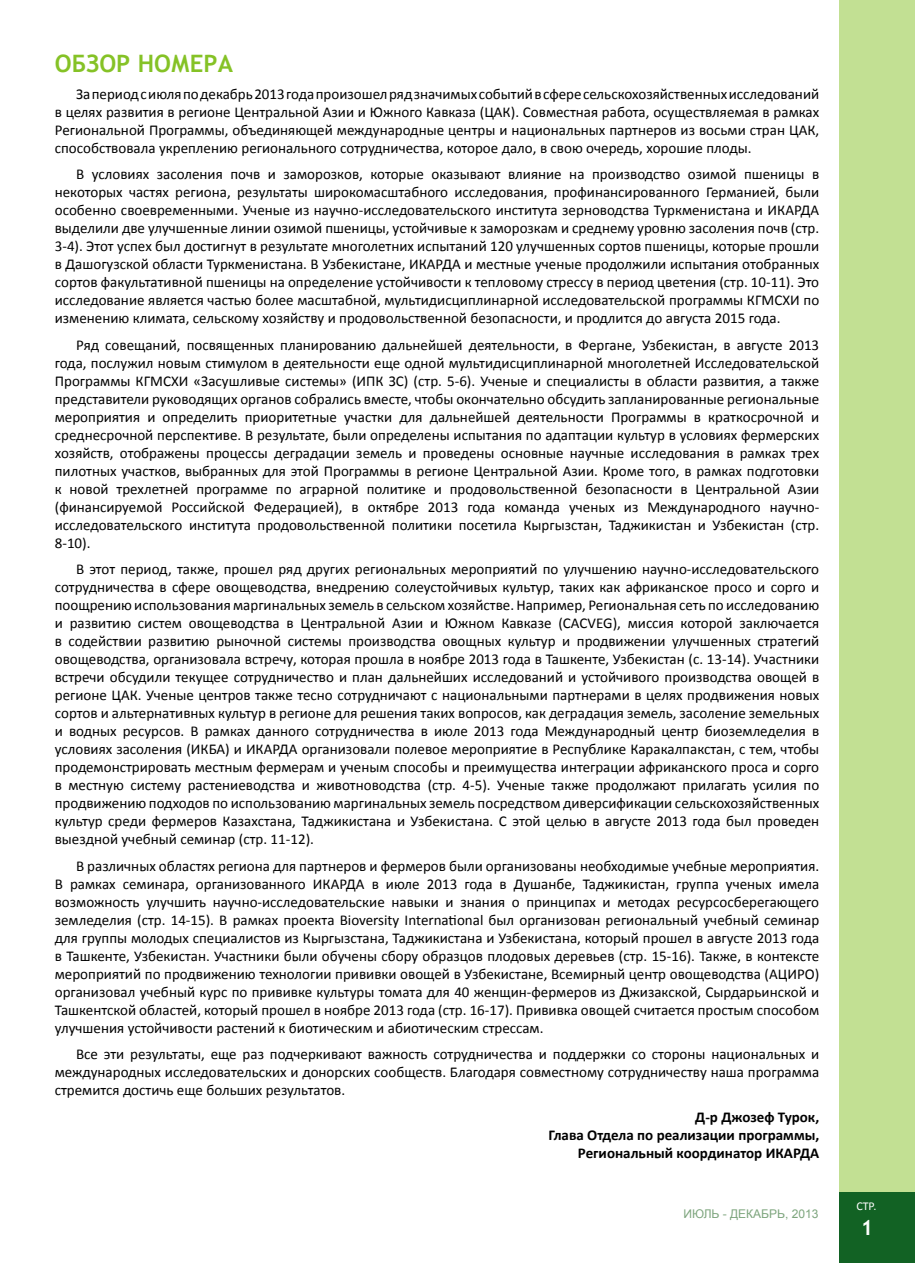
<style>
.page{position:relative;width:915px;height:1263px;background:#fff}
.page>*{position:absolute;margin:0;border:0;box-sizing:border-box;transform-origin:0 0}
.t1{font:700 24px "Trebuchet MS";color:#85c226}
.t2{font:700 21px "Trebuchet MS";color:#fff}
.t3{font:15px/18px "Calibri";color:#000;text-align:justify}
.t4{font:700 15px/18px "Calibri";color:#000;text-align:right}
.t5{font:12px "Arial";color:#7da57d}
.t6{font:12px "Calibri";color:#fff}
</style>
<div class="page">
<div style="left:839px;top:0;width:75px;height:1263px;background:#c2e093"></div>
<div style="left:839px;top:1193px;width:75px;height:70px;background:#126224"></div>
<h1 class="t1" style="left:55px;top:48px;width:180px">ОБЗОР НОМЕРА</h1>
<p class="t3" style="left:55px;top:85px;width:765px;text-indent:21px">За период с июля по декабрь 2013 года произошел ряд значимых событий в сфере сельскохозяйственных исследований в целях развития в регионе Центральной Азии и Южного Кавказа (ЦАК). Совместная работа, осуществляемая в рамках Региональной Программы, объединяющей международные центры и национальных партнеров из восьми стран ЦАК, способствовала укреплению регионального сотрудничества, которое дало, в свою очередь, хорошие плоды.</p>
<p class="t3" style="left:55px;top:165px;width:765px;text-indent:21px">В условиях засоления почв и заморозков, которые оказывают влияние на производство озимой пшеницы в некоторых частях региона, результаты широкомасштабного исследования, профинансированного Германией, были особенно своевременными. Ученые из научно-исследовательского института зерноводства Туркменистана и ИКАРДА выделили две улучшенные линии озимой пшеницы, устойчивые к заморозкам и среднему уровню засоления почв (стр.<br>3-4). Этот успех был достигнут в результате многолетних испытаний 120 улучшенных сортов пшеницы, которые прошли в Дашогузской области Туркменистана. В Узбекистане, ИКАРДА и местные ученые продолжили испытания отобранных сортов факультативной пшеницы на определение устойчивости к тепловому стрессу в период цветения (стр. 10-11). Это исследование является частью более масштабной, мультидисциплинарной исследовательской программы КГМСХИ по изменению климата, сельскому хозяйству и продовольственной безопасности, и продлится до августа 2015 года.</p>
<p class="t3" style="left:55px;top:336px;width:765px;text-indent:21px">Ряд совещаний, посвященных планированию дальнейшей деятельности, в Фергане, Узбекистан, в августе 2013 года, послужил новым стимулом в деятельности еще одной мультидисциплинарной многолетней Исследовательской Программы КГМСХИ «Засушливые системы» (ИПК ЗС) (стр. 5-6). Ученые и специалисты в области развития, а также представители руководящих органов собрались вместе, чтобы окончательно обсудить запланированные региональные мероприятия и определить приоритетные участки для дальнейшей деятельности Программы в краткосрочной и среднесрочной перспективе. В результате, были определены испытания по адаптации культур в условиях фермерских хозяйств, отображены процессы деградации земель и проведены основные научные исследования в рамках трех пилотных участков, выбранных для этой Программы в регионе Центральной Азии. Кроме того, в рамках подготовки к новой трехлетней программе по аграрной политике и продовольственной безопасности в Центральной Азии (финансируемой Российской Федерацией), в октябре 2013 года команда ученых из Международного научно&shy;исследовательского института продовольственной политики посетила Кыргызстан, Таджикистан и Узбекистан (стр.<br>8-10).</p>
<p class="t3" style="left:55px;top:560px;width:765px;text-indent:21px">В этот период, также, прошел ряд других региональных мероприятий по улучшению научно-исследовательского сотрудничества в сфере овощеводства, внедрению солеустойчивых культур, таких как африканское просо и сорго и поощрению использования маргинальных земель в сельском хозяйстве. Например, Региональная сеть по исследованию и развитию систем овощеводства в Центральной Азии и Южном Кавказе (CACVEG), миссия которой заключается в содействии развитию рыночной системы производства овощных культур и продвижении улучшенных стратегий овощеводства, организовала встречу, которая прошла в ноябре 2013 года в Ташкенте, Узбекистан (с. 13-14). Участники встречи обсудили текущее сотрудничество и план дальнейших исследований и устойчивого производства овощей в регионе ЦАК. Ученые центров также тесно сотрудничают с национальными партнерами в целях продвижения новых сортов и альтернативных культур в регионе для решения таких вопросов, как деградация земель, засоление земельных и водных ресурсов. В рамках данного сотрудничества в июле 2013 года Международный центр биоземледелия в условиях засоления (ИКБА) и ИКАРДА организовали полевое мероприятие в Республике Каракалпакстан, с тем, чтобы продемонстрировать местным фермерам и ученым способы и преимущества интеграции африканского проса и сорго в местную систему растениеводства и животноводства (стр. 4-5). Ученые также продолжают прилагать усилия по продвижению подходов по использованию маргинальных земель посредством диверсификации сельскохозяйственных культур среди фермеров Казахстана, Таджикистана и Узбекистана. С этой целью в августе 2013 года был проведен выездной учебный семинар (стр. 11-12).</p>
<p class="t3" style="left:55px;top:857px;width:765px;text-indent:21px">В различных областях региона для партнеров и фермеров были организованы необходимые учебные мероприятия.<br>В рамках семинара, организованного ИКАРДА в июле 2013 года в Душанбе, Таджикистан, группа ученых имела возможность улучшить научно-исследовательские навыки и знания о принципах и методах ресурсосберегающего земледелия (стр. 14-15). В рамках проекта Bioversity International был организован региональный учебный семинар для группы молодых специалистов из Кыргызстана, Таджикистана и Узбекистана, который прошел в августе 2013 года в Ташкенте, Узбекистан. Участники были обучены сбору образцов плодовых деревьев (стр. 15-16). Также, в контексте мероприятий по продвижению технологии прививки овощей в Узбекистане, Всемирный центр овощеводства (АЦИРО) организовал учебный курс по прививке культуры томата для 40 женщин-фермеров из Джизакской, Сырдарьинской и Ташкентской областей, который прошел в ноябре 2013 года (стр. 16-17). Прививка овощей считается простым способом улучшения устойчивости растений к биотическим и абиотическим стрессам.</p>
<p class="t3" style="left:55px;top:1045px;width:765px;text-indent:21px">Все эти результаты, еще раз подчеркивают важность сотрудничества и поддержки со стороны национальных и международных исследовательских и донорских сообществ. Благодаря совместному сотрудничеству наша программа стремится достичь еще больших результатов.</p>
<p class="t4" style="left:548px;top:1108px;width:272px">Д-р Джозеф Турок,<br>Глава Отдела по реализации программы,<br>Региональный координатор ИКАРДА</p>
<p class="t5" style="left:683px;top:1206px;width:136px">ИЮЛЬ - ДЕКАБРЬ, 2013</p>
<p class="t6" style="left:856px;top:1198px;width:22px">СТР.</p>
<h2 class="t2" style="left:860px;top:1214px;width:14px">1</h2>
</div>
